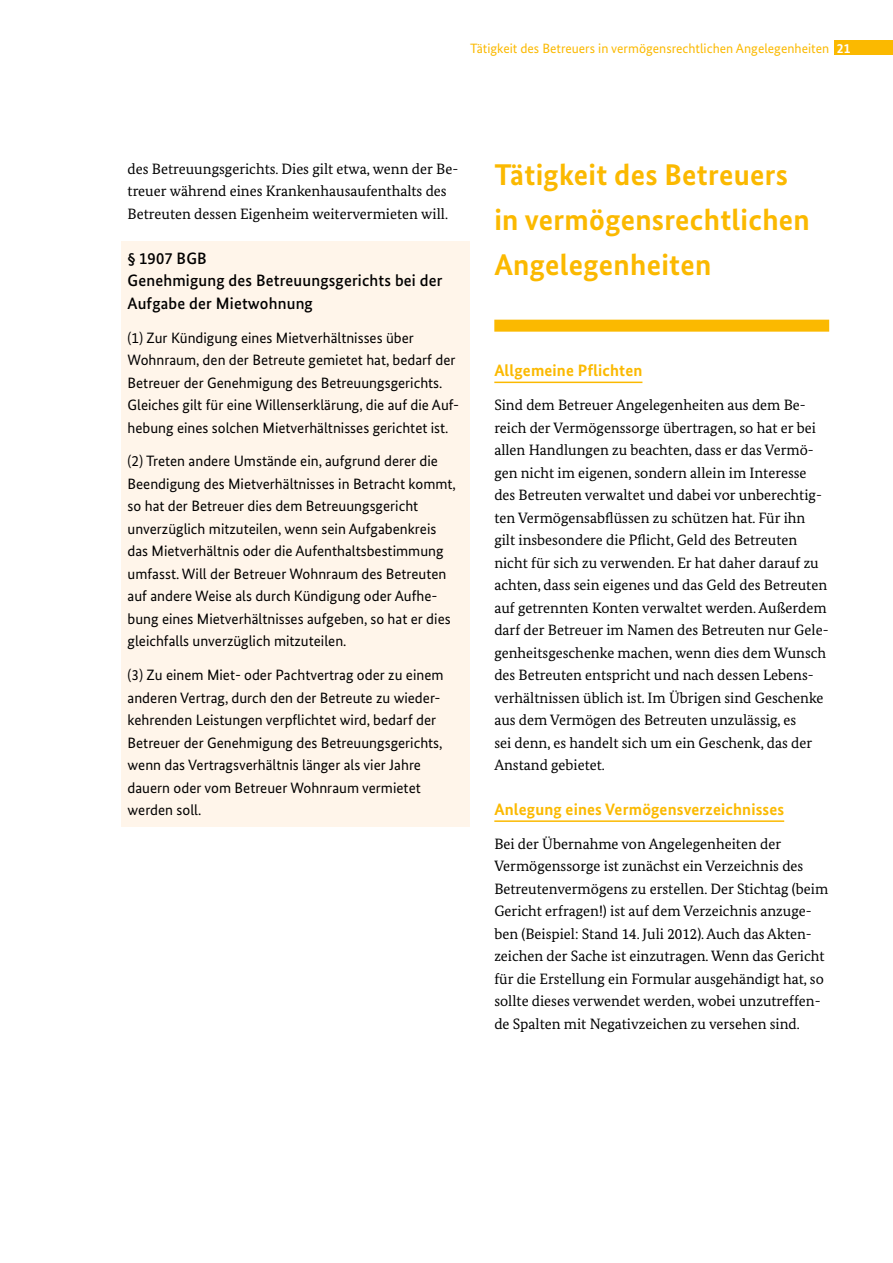
<style>
.page{position:relative;width:893px;height:1263px;background:#fff}
.page>*{position:absolute;margin:0;border:0;box-sizing:border-box;transform-origin:0 0}
.H1_Überschrift{font:700 30px/45px "Bundes Sans";letter-spacing:.01em;color:#fbb900}
.H3_Headline_Paragrap{font:500 16.5px/22.5px "Bundes Sans";letter-spacing:.01em;color:#000}
.H2_Überschrift{font:700 16.5px "Bundes Sans";letter-spacing:.01em;color:#fbb900}
.P_Fließtext{font:15px/22.5px "Bundes Serif";color:#000}
.P_Fließtext_Paragrap{font:15px/22.5px "Bundes Sans";color:#000}
.t1{font:13.5px "Bundes Sans";color:#fbb900}
.s1{font-weight:700;color:#fff}
</style>
<div class="page">
<div style="left:835px;top:41px;width:58px;height:14px;background:#fbb900"></div>
<div style="left:121px;top:241px;width:349px;height:585px;background:#fff5ea"></div>
<hr style="left:494px;top:382px;width:148px;height:1px;background:#fbb900">
<hr style="left:494px;top:820px;width:290px;height:2px;background:#fbb900">
<div style="left:494px;top:320px;width:335px;height:12px;background:#fbb900"></div>
<p class="t1" style="left:470px;top:40px;width:382px">Tätigkeit des Betreuers in vermögensrechtlichen Angelegenheiten <span class="s1">21</span></p>
<p class="P_Fließtext" style="left:128px;top:157px;width:332px">des Betreuungsgerichts. Dies gilt etwa, wenn der Be&shy;treuer während eines Krankenhausaufenthalts des<br>Betreuten dessen Eigenheim weitervermieten will.</p>
<h3 class="H3_Headline_Paragrap" style="left:128px;top:247px;width:316px">§ 1907 BGB<br>Genehmigung des Betreuungsgerichts bei der<br>Aufgabe der Mietwohnung</h3>
<p class="P_Fließtext_Paragrap" style="left:128px;top:326px;width:333px">(1) Zur Kündigung eines Mietverhältnisses über Wohnraum, den der Betreute gemietet hat, bedarf der Betreuer der Genehmigung des Betreuungsgerichts.<br>Gleiches gilt für eine Willenserklärung, die auf die Auf&shy;hebung eines solchen Mietverhältnisses gerichtet ist.</p>
<p class="P_Fließtext_Paragrap" style="left:128px;top:450px;width:330px">(2) Treten andere Umstände ein, aufgrund derer die Beendigung des Mietverhältnisses in Betracht kommt, so hat der Betreuer dies dem Betreuungsgericht unverzüglich mitzuteilen, wenn sein Aufgabenkreis das Mietverhältnis oder die Aufenthaltsbestimmung umfasst. Will der Betreuer Wohnraum des Betreuten auf andere Weise als durch Kündigung oder Aufhe&shy;bung eines Mietverhältnisses aufgeben, so hat er dies gleichfalls unverzüglich mitzuteilen.</p>
<p class="P_Fließtext_Paragrap" style="left:128px;top:664px;width:317px">(3) Zu einem Miet- oder Pachtvertrag oder zu einem anderen Vertrag, durch den der Betreute zu wieder&shy;kehrenden Leistungen verpflichtet wird, bedarf der Betreuer der Genehmigung des Betreuungsgerichts, wenn das Vertragsverhältnis länger als vier Jahre dauern oder vom Betreuer Wohnraum vermietet werden soll.</p>
<h1 class="H1_Überschrift" style="left:494px;top:152px;width:317px">Tätigkeit des Betreuers in vermögensrechtlichen<br>Angelegenheiten</h1>
<h2 class="H2_Überschrift" style="left:494px;top:361px;width:150px">Allgemeine Pflichten</h2>
<p class="P_Fließtext" style="left:494px;top:394px;width:336px">Sind dem Betreuer Angelegenheiten aus dem Be&shy;reich der Vermögenssorge übertragen, so hat er bei allen Handlungen zu beachten, dass er das Vermö&shy;gen nicht im eigenen, sondern allein im Interesse des Betreuten verwaltet und dabei vor unberechtig&shy;ten Vermögensabflüssen zu schützen hat. Für ihn gilt insbesondere die Pflicht, Geld des Betreuten nicht für sich zu verwenden. Er hat daher darauf zu achten, dass sein eigenes und das Geld des Betreuten auf getrennten Konten verwaltet werden. Außerdem darf der Betreuer im Namen des Betreuten nur Gele&shy;genheitsgeschenke machen, wenn dies dem Wunsch des Betreuten entspricht und nach dessen Lebens&shy;verhältnissen üblich ist. Im Übrigen sind Geschenke aus dem Vermögen des Betreuten unzulässig, es<br>sei denn, es handelt sich um ein Geschenk, das der Anstand gebietet.</p>
<h2 class="H2_Überschrift" style="left:494px;top:799px;width:291px">Anlegung eines Vermögensverzeichnisses</h2>
<p class="P_Fließtext" style="left:494px;top:832px;width:335px">Bei der Übernahme von Angelegenheiten der Vermögenssorge ist zunächst ein Verzeichnis des Betreutenvermögens zu erstellen. Der Stichtag (beim Gericht erfragen!) ist auf dem Verzeichnis anzuge&shy;ben (Beispiel: Stand 14. Juli 2012). Auch das Akten&shy;zeichen der Sache ist einzutragen. Wenn das Gericht für die Erstellung ein Formular ausgehändigt hat, so sollte dieses verwendet werden, wobei unzutreffen&shy;de Spalten mit Negativzeichen zu versehen sind.</p>
</div>
